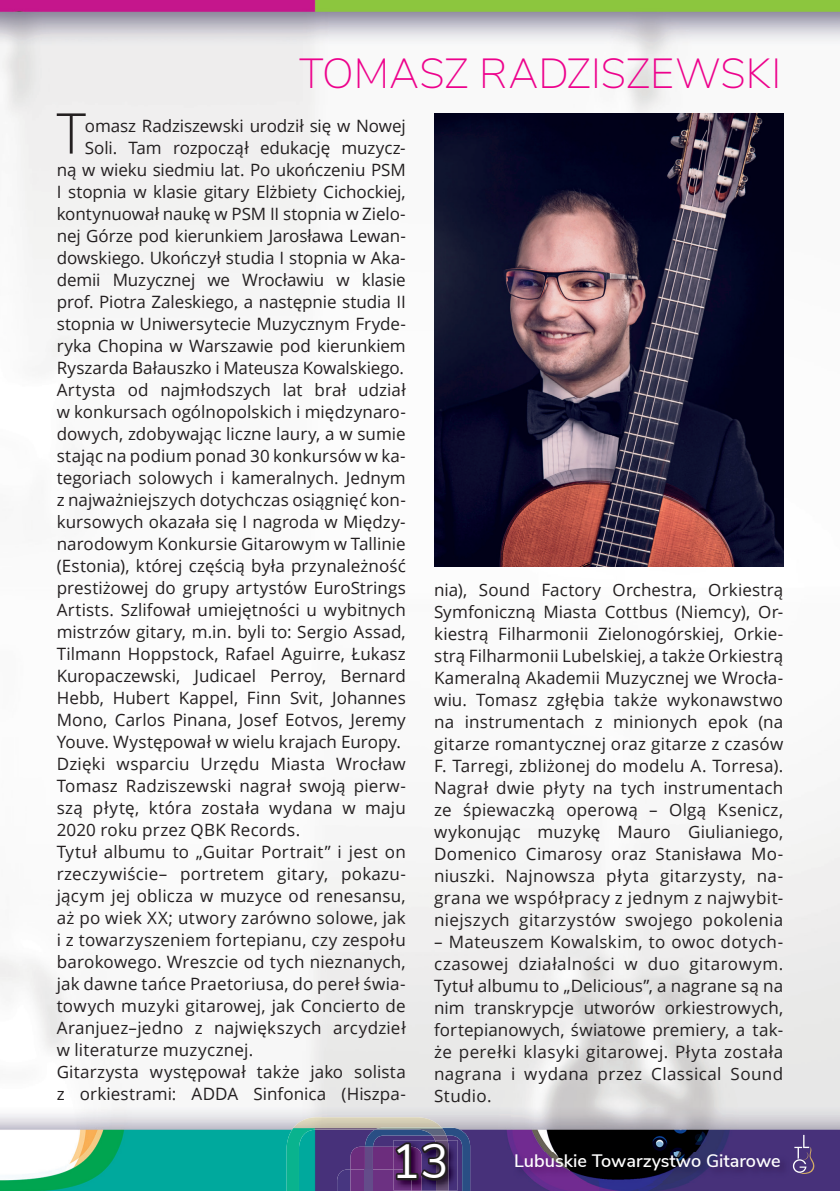
<style>
.page{position:relative;width:840px;height:1191px;background:#fff}
.page>*{position:absolute;margin:0;border:0;box-sizing:border-box;transform-origin:0 0}
.t1{font:300 56.2px "Open Sans";color:#231f20}
.t2{font:48px "Nunito Sans";color:#fff}
.t3{font:200 42px "Nunito Sans";color:#ed028c}
.t4{font:600 18px "Nunito Sans";color:#fff}
.t5{font:17px/22px "Open Sans";letter-spacing:.005em;color:#231f20;text-align:justify}
</style>
<div class="page">
<img style="left:0;top:0;width:839px;height:1191px">
<img style="left:513px;top:1152px;width:276px;height:29px">
<img style="left:448px;top:1127px;width:22px;height:64px">
<img style="left:286px;top:1117px;width:162px;height:74px">
<img style="left:375px;top:1127px;width:71px;height:8px">
<img style="left:421px;top:1140px;width:36px;height:50px">
<img style="left:411px;top:1183px;width:10px;height:7px">
<img style="left:393px;top:1183px;width:18px;height:7px">
<img style="left:434px;top:1183px;width:14px;height:7px">
<svg style="left:391px;top:1139px;width:59px;height:44px;background:#3c254c"></svg>
<svg style="left:792px;top:1134px;width:21px;height:40px"></svg>
<img style="left:434px;top:113px;width:348px;height:453px">
<h3 class="t3" style="left:299px;top:43px;width:483px">TOMASZ RADZISZEWSKI</h3>
<h1 class="t1" style="left:56px;top:95px;width:31px">T</h1>
<p class="t5" style="left:85px;top:114px;width:322px">omasz Radziszewski urodził się w Nowej</p>
<p class="t5" style="left:85px;top:136px;width:322px">Soli. Tam rozpoczął edukację muzycz-</p>
<p class="t5" style="left:57px;top:158px;width:350px">ną w wieku siedmiu lat. Po ukończeniu PSM</p>
<p class="t5" style="left:57px;top:180px;width:350px">I stopnia w klasie gitary Elżbiety Cichockiej,</p>
<p class="t5" style="left:57px;top:202px;width:350px">kontynuował naukę w PSM II stopnia w Zielo-</p>
<p class="t5" style="left:57px;top:224px;width:350px">nej Górze pod kierunkiem Jarosława Lewan-</p>
<p class="t5" style="left:57px;top:246px;width:350px">dowskiego. Ukończył studia I stopnia w Aka-</p>
<p class="t5" style="left:57px;top:268px;width:350px">demii Muzycznej we Wrocławiu w klasie</p>
<p class="t5" style="left:57px;top:290px;width:350px">prof. Piotra Zaleskiego, a następnie studia II</p>
<p class="t5" style="left:57px;top:312px;width:350px">stopnia w Uniwersytecie Muzycznym Fryde-</p>
<p class="t5" style="left:57px;top:334px;width:350px">ryka Chopina w Warszawie pod kierunkiem</p>
<p class="t5" style="left:57px;top:356px;width:348px">Ryszarda Bałauszko i Mateusza Kowalskiego.</p>
<p class="t5" style="left:57px;top:378px;width:350px">Artysta od najmłodszych lat brał udział</p>
<p class="t5" style="left:57px;top:400px;width:350px">w konkursach ogólnopolskich i międzynaro-</p>
<p class="t5" style="left:57px;top:422px;width:350px">dowych, zdobywając liczne laury, a w sumie</p>
<p class="t5" style="left:57px;top:444px;width:350px">stając na podium ponad 30 konkursów w ka-</p>
<p class="t5" style="left:57px;top:466px;width:350px">tegoriach solowych i kameralnych. Jednym</p>
<p class="t5" style="left:57px;top:488px;width:350px">z najważniejszych dotychczas osiągnięć kon-</p>
<p class="t5" style="left:57px;top:510px;width:350px">kursowych okazała się I nagroda w Między-</p>
<p class="t5" style="left:57px;top:532px;width:350px">narodowym Konkursie Gitarowym w Tallinie</p>
<p class="t5" style="left:57px;top:554px;width:350px">(Estonia), której częścią była przynależność</p>
<p class="t5" style="left:57px;top:576px;width:350px">prestiżowej do grupy artystów EuroStrings</p>
<p class="t5" style="left:57px;top:598px;width:350px">Artists. Szlifował umiejętności u wybitnych</p>
<p class="t5" style="left:57px;top:620px;width:350px">mistrzów gitary, m.in. byli to: Sergio Assad,</p>
<p class="t5" style="left:57px;top:642px;width:350px">Tilmann Hoppstock, Rafael Aguirre, Łukasz</p>
<p class="t5" style="left:57px;top:664px;width:350px">Kuropaczewski, Judicael Perroy, Bernard</p>
<p class="t5" style="left:57px;top:686px;width:350px">Hebb, Hubert Kappel, Finn Svit, Johannes</p>
<p class="t5" style="left:57px;top:708px;width:350px">Mono, Carlos Pinana, Josef Eotvos, Jeremy</p>
<p class="t5" style="left:57px;top:730px;width:345px">Youve. Występował w wielu krajach Europy.</p>
<p class="t5" style="left:57px;top:752px;width:350px">Dzięki wsparciu Urzędu Miasta Wrocław</p>
<p class="t5" style="left:57px;top:774px;width:350px">Tomasz Radziszewski nagrał swoją pierw-</p>
<p class="t5" style="left:57px;top:796px;width:350px">szą płytę, która została wydana w maju</p>
<p class="t5" style="left:57px;top:818px;width:245px">2020 roku przez QBK Records.</p>
<p class="t5" style="left:57px;top:840px;width:350px">Tytuł albumu to „Guitar Portrait” i jest on</p>
<p class="t5" style="left:57px;top:862px;width:350px">rzeczywiście– portretem gitary, pokazu-</p>
<p class="t5" style="left:57px;top:884px;width:350px">jącym jej oblicza w muzyce od renesansu,</p>
<p class="t5" style="left:57px;top:906px;width:350px">aż po wiek XX; utwory zarówno solowe, jak</p>
<p class="t5" style="left:57px;top:928px;width:350px">i z towarzyszeniem fortepianu, czy zespołu</p>
<p class="t5" style="left:57px;top:950px;width:350px">barokowego. Wreszcie od tych nieznanych,</p>
<p class="t5" style="left:57px;top:972px;width:350px">jak dawne tańce Praetoriusa, do pereł świa-</p>
<p class="t5" style="left:57px;top:994px;width:350px">towych muzyki gitarowej, jak Concierto de</p>
<p class="t5" style="left:57px;top:1016px;width:350px">Aranjuez–jedno z największych arcydzieł</p>
<p class="t5" style="left:57px;top:1038px;width:198px">w literaturze muzycznej.</p>
<p class="t5" style="left:57px;top:1060px;width:350px">Gitarzysta występował także jako solista</p>
<p class="t5" style="left:57px;top:1082px;width:350px">z orkiestrami: ADDA Sinfonica (Hiszpa-</p>
<p class="t5" style="left:434px;top:578px;width:350px">nia), Sound Factory Orchestra, Orkiestrą Symfoniczną Miasta Cottbus (Niemcy), Or&shy;kiestrą Filharmonii Zielonogórskiej, Orkie&shy;strą Filharmonii Lubelskiej, a także Orkiestrą Kameralną Akademii Muzycznej we Wrocła&shy;wiu. Tomasz zgłębia także wykonawstwo na instrumentach z minionych epok (na gitarze romantycznej oraz gitarze z czasów F. Tarregi, zbliżonej do modelu A. Torresa).<br>Nagrał dwie płyty na tych instrumentach ze śpiewaczką operową – Olgą Ksenicz, wykonując muzykę Mauro Giulianiego, Domenico Cimarosy oraz Stanisława Mo&shy;niuszki. Najnowsza płyta gitarzysty, na&shy;grana we współpracy z jednym z najwybit&shy;niejszych gitarzystów swojego pokolenia</p>
<p class="t5" style="left:434px;top:930px;width:350px">– Mateuszem Kowalskim, to owoc dotych&shy;czasowej działalności w duo gitarowym.<br>Tytuł albumu to „Delicious”, a nagrane są na nim transkrypcje utworów orkiestrowych, fortepianowych, światowe premiery, a tak&shy;że perełki klasyki gitarowej. Płyta została nagrana i wydana przez Classical Sound Studio.</p>
<h2 class="t2" style="left:391px;top:1126px;width:59px">13</h2>
<p class="t4" style="left:514px;top:1147px;width:268px">Lubuskie Towarzystwo Gitarowe</p>
</div>
